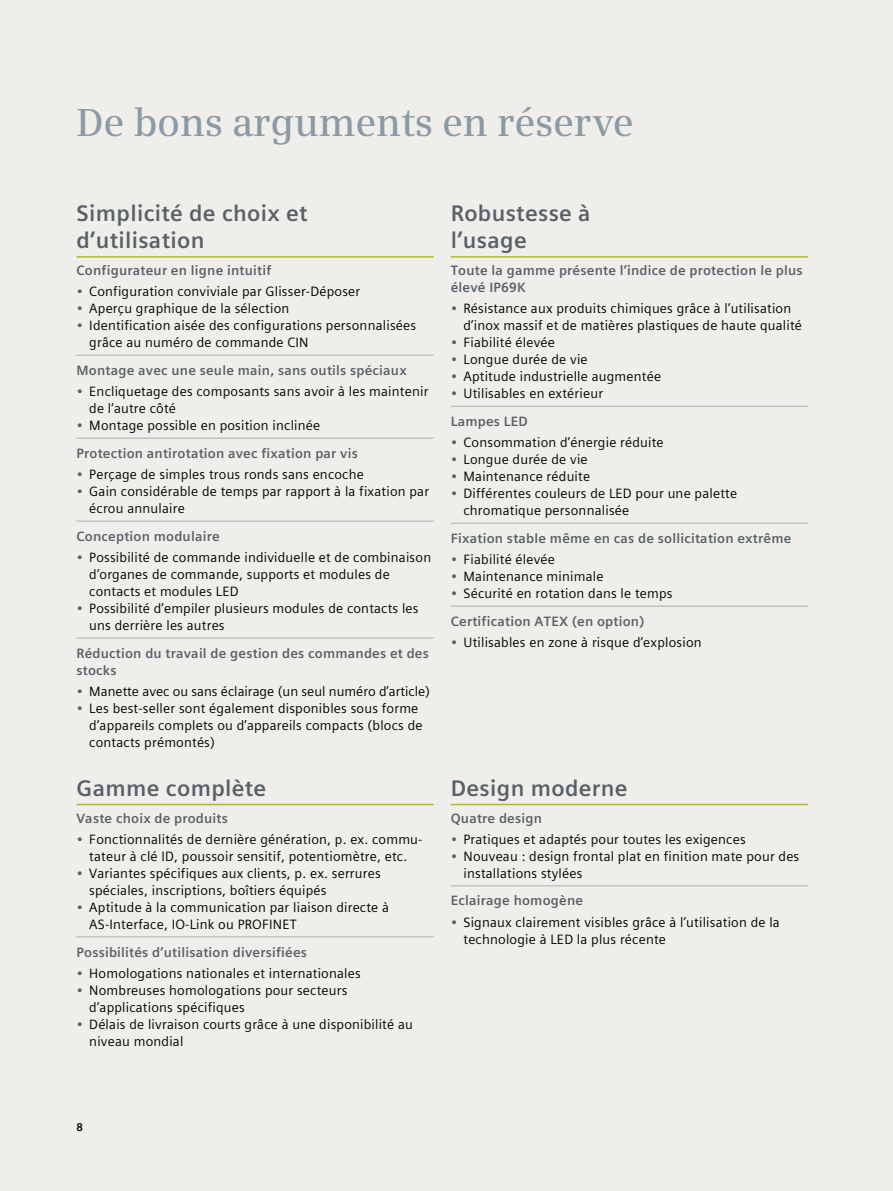
<style>
.page{position:relative;width:893px;height:1191px;background:#efeeea}
.page>*{position:absolute;margin:0;border:0;box-sizing:border-box;transform-origin:0 0}
.t1{font:600 39px "Siemens Serif";letter-spacing:-.01em;color:#8c9aa6}
.t2{font:700 22.5px/27.6px "Siemens Sans Global";letter-spacing:.015em;color:#586068}
.t3{font:13.5px/17px "Siemens Sans Global";letter-spacing:.015em;color:#000}
.t4{font:700 13.5px/17px "Siemens Sans Global";letter-spacing:.015em;color:#586068}
.t5{font:700 11.25px "Siemens Sans Global";color:#000}
.s1{color:#586068}
.s2{font-weight:400}
.s3{font-weight:400;color:#000}
.s4{font-weight:700;color:#586068}
</style>
<div class="page">
<hr style="left:77px;top:256px;width:357px;height:2px;background:#abba26">
<hr style="left:77px;top:355px;width:357px;height:1px;background:#a9b0b6">
<hr style="left:77px;top:438px;width:357px;height:1px;background:#a9b0b6">
<hr style="left:77px;top:521px;width:357px;height:1px;background:#a9b0b6">
<hr style="left:77px;top:637px;width:357px;height:1px;background:#a9b0b6">
<hr style="left:77px;top:803px;width:357px;height:2px;background:#abba26">
<hr style="left:77px;top:936px;width:357px;height:1px;background:#a9b0b6">
<hr style="left:451px;top:256px;width:357px;height:2px;background:#abba26">
<hr style="left:451px;top:406px;width:357px;height:1px;background:#a9b0b6">
<hr style="left:451px;top:523px;width:357px;height:1px;background:#a9b0b6">
<hr style="left:451px;top:606px;width:357px;height:1px;background:#a9b0b6">
<hr style="left:451px;top:803px;width:357px;height:2px;background:#abba26">
<hr style="left:451px;top:885px;width:357px;height:1px;background:#a9b0b6">
<h1 class="t1" style="left:77px;top:100px;width:559px">De bons arguments en réserve</h1>
<h2 class="t2" style="left:77px;top:199px;width:233px">Simplicité de choix et d’utilisation</h2>
<p class="t4" style="left:77px;top:262px;width:196px">Configurateur en ligne intuitif</p>
<p class="t3" style="left:77px;top:283px;width:285px"><span class="s1">•</span> Configuration conviviale par Glisser-Déposer</p>
<p class="t3" style="left:77px;top:300px;width:214px"><span class="s1">•</span> Aperçu graphique de la sélection</p>
<p class="t3" style="left:89px;top:317px;width:328px;text-indent:-13px"><span class="s1">•</span> Identification aisée des configurations personnalisées grâce au numéro de commande CIN</p>
<p class="t4" style="left:77px;top:362px;width:332px">Montage avec une seule main, sans outils spéciaux</p>
<p class="t3" style="left:89px;top:383px;width:341px;text-indent:-13px"><span class="s1">•</span> Encliquetage des composants sans avoir à les maintenir de l’autre côté</p>
<p class="t4" style="left:77px;top:412px;width:283px;line-height:27.6px"><span class="s2">•</span> <span class="s3">Montage possible en position inclinée<br></span>Protection antirotation avec fixation par vis</p>
<p class="t3" style="left:77px;top:466px;width:289px"><span class="s1">•</span> Perçage de simples trous ronds sans encoche</p>
<p class="t3" style="left:89px;top:483px;width:341px;text-indent:-13px"><span class="s1">•</span> Gain considérable de temps par rapport à la fixation par écrou annulaire</p>
<p class="t4" style="left:77px;top:528px;width:145px">Conception modulaire</p>
<p class="t3" style="left:89px;top:549px;width:343px;text-indent:-13px"><span class="s1">•</span> Possibilité de commande individuelle et de combinaison d’organes de commande, supports et modules de contacts et modules LED</p>
<p class="t3" style="left:89px;top:600px;width:331px;text-indent:-13px"><span class="s1">•</span> Possibilité d’empiler plusieurs modules de contacts les uns derrière les autres</p>
<p class="t4" style="left:77px;top:644px;width:354px">Réduction du travail de gestion des commandes et des stocks</p>
<p class="t3" style="left:77px;top:683px;width:355px"><span class="s1">•</span> Manette avec ou sans éclairage (un seul numéro d’article)</p>
<p class="t3" style="left:89px;top:700px;width:335px;text-indent:-13px"><span class="s1">•</span> Les best-seller sont également disponibles sous forme d’appareils complets ou d’appareils compacts (blocs de contacts prémontés)</p>
<h2 class="t2" style="left:77px;top:774px;width:191px">Gamme complète</h2>
<p class="t4" style="left:77px;top:809px;width:153px">Vaste choix de produits</p>
<p class="t3" style="left:77px;top:830px;width:347px;text-align:center"><span class="s1">•</span> Fonctionnalités de dernière génération, p. ex. commu&shy;tateur à clé ID, poussoir sensitif, potentiomètre, etc.</p>
<p class="t3" style="left:89px;top:864px;width:293px;text-indent:-13px"><span class="s1">•</span> Variantes spécifiques aux clients, p. ex. serrures spéciales, inscriptions, boîtiers équipés</p>
<p class="t3" style="left:89px;top:898px;width:301px;text-indent:-13px"><span class="s1">•</span> Aptitude à la communication par liaison directe à<br>AS-Interface, IO-Link ou PROFINET</p>
<p class="t4" style="left:77px;top:943px;width:232px">Possibilités d’utilisation diversifiées</p>
<p class="t3" style="left:77px;top:964px;width:286px"><span class="s1">•</span> Homologations nationales et internationales</p>
<p class="t3" style="left:89px;top:981px;width:260px;text-indent:-13px"><span class="s1">•</span> Nombreuses homologations pour secteurs d’applications spécifiques</p>
<p class="t3" style="left:89px;top:1015px;width:325px;text-indent:-13px"><span class="s1">•</span> Délais de livraison courts grâce à une disponibilité au niveau mondial</p>
<h2 class="t2" style="left:451px;top:199px;width:141px">Robustesse à l’usage</h2>
<p class="t4" style="left:451px;top:262px;width:353px">Toute la gamme présente l’indice de protection le plus élevé IP69K</p>
<p class="t3" style="left:463px;top:300px;width:340px;text-indent:-13px"><span class="s1">•</span> Résistance aux produits chimiques grâce à l’utilisation d’inox massif et de matières plastiques de haute qualité</p>
<p class="t3" style="left:451px;top:334px;width:106px"><span class="s1">•</span> Fiabilité élevée</p>
<p class="t3" style="left:451px;top:351px;width:138px"><span class="s1">•</span> Longue durée de vie</p>
<p class="t3" style="left:451px;top:368px;width:212px"><span class="s1">•</span> Aptitude industrielle augmentée</p>
<p class="t3" style="left:451px;top:380px;width:154px;line-height:27.6px"><span class="s1">•</span> Utilisables en extérieur<br><span class="s4">Lampes LED</span></p>
<p class="t3" style="left:451px;top:434px;width:214px"><span class="s1">•</span> Consommation d’énergie réduite</p>
<p class="t3" style="left:451px;top:451px;width:138px"><span class="s1">•</span> Longue durée de vie</p>
<p class="t3" style="left:451px;top:468px;width:141px"><span class="s1">•</span> Maintenance réduite</p>
<p class="t3" style="left:463px;top:485px;width:275px;text-indent:-13px"><span class="s1">•</span> Différentes couleurs de LED pour une palette chromatique personnalisée</p>
<p class="t4" style="left:451px;top:530px;width:342px">Fixation stable même en cas de sollicitation extrême</p>
<p class="t3" style="left:451px;top:551px;width:106px"><span class="s1">•</span> Fiabilité élevée</p>
<p class="t3" style="left:451px;top:568px;width:154px"><span class="s1">•</span> Maintenance minimale</p>
<p class="t3" style="left:451px;top:580px;width:223px;line-height:27.6px"><span class="s1">•</span> Sécurité en rotation dans le temps<br><span class="s4">Certification ATEX (en option)</span></p>
<p class="t3" style="left:451px;top:634px;width:252px"><span class="s1">•</span> Utilisables en zone à risque d’explosion</p>
<h2 class="t2" style="left:451px;top:774px;width:178px">Design moderne</h2>
<p class="t4" style="left:451px;top:809px;width:93px">Quatre design</p>
<p class="t3" style="left:451px;top:830px;width:296px"><span class="s1">•</span> Pratiques et adaptés pour toutes les exigences</p>
<p class="t3" style="left:463px;top:847px;width:337px;text-indent:-13px"><span class="s1">•</span> Nouveau : design frontal plat en finition mate pour des installations stylées</p>
<p class="t4" style="left:451px;top:892px;width:134px">Eclairage homogène</p>
<p class="t3" style="left:463px;top:913px;width:318px;text-indent:-13px"><span class="s1">•</span> Signaux clairement visibles grâce à l’utilisation de la technologie à LED la plus récente</p>
<p class="t5" style="left:77px;top:1118px;width:8px">8</p>
</div>
